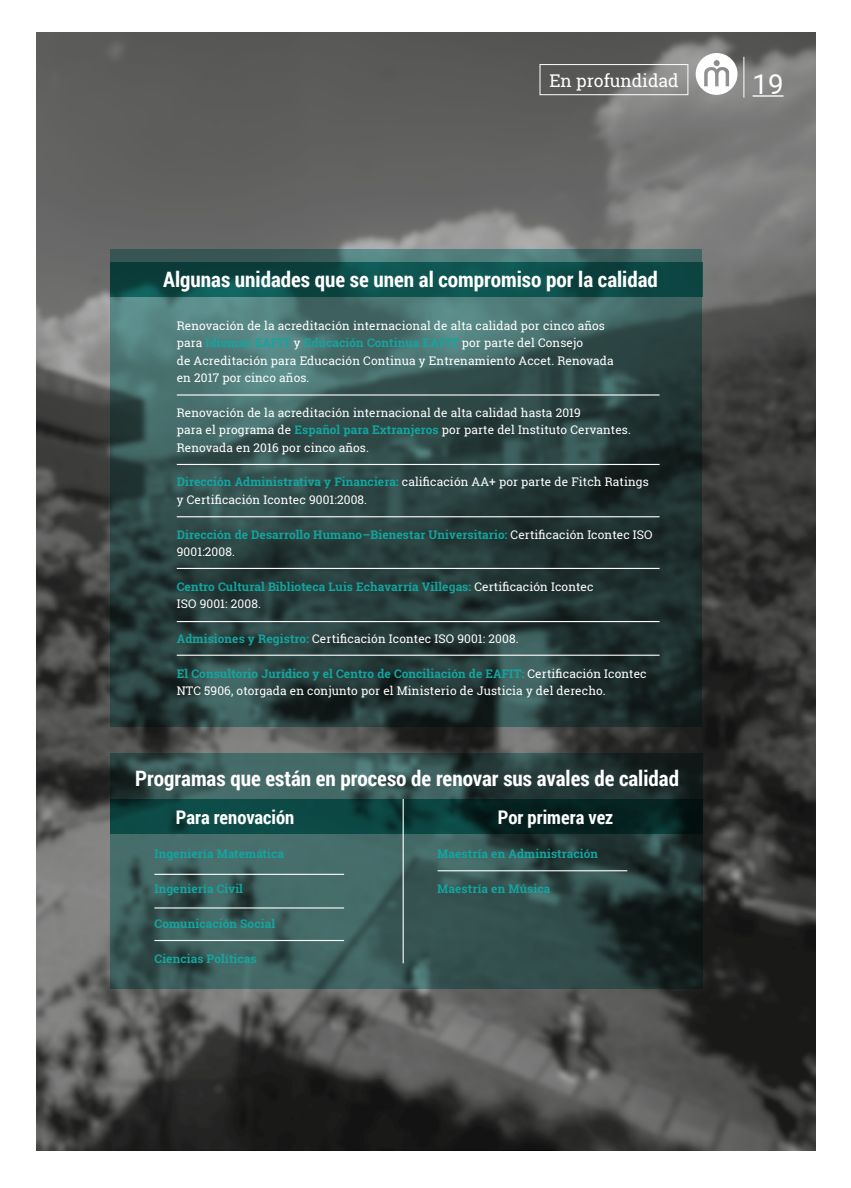
<style>
.page{position:relative;width:851px;height:1188px;background:#fff}
.page>*{position:absolute;margin:0;border:0;box-sizing:border-box;transform-origin:0 0}
.t1{font:27.5px "Roboto";color:#fff}
.t2{font:700 21.25px "Roboto Condensed";color:#fff}
.t3{font:700 18.75px "Roboto Condensed";color:#fff}
.t4{font:17.5px "Roboto Slab";color:#fff}
.t5{font:11.88px/17.4px "Roboto Slab";letter-spacing:.01em;color:#fff}
.t6{font:700 11.88px/17.4px "Roboto Slab";letter-spacing:.01em;color:#13a59f}
.s1{font-weight:700;color:#13a59f}
.s2{font-weight:400;color:#fff}
</style>
<div class="page">
<img style="left:36px;top:32px;width:779px;height:1118px">
<svg style="left:110px;top:249px;width:592px;height:478px"></svg>
<svg style="left:110px;top:262px;width:592px;height:35px"></svg>
<hr style="left:177px;top:394px;width:482px;height:1px;background:#fff">
<hr style="left:177px;top:464px;width:482px;height:1px;background:#fff">
<hr style="left:177px;top:516px;width:482px;height:1px;background:#fff">
<hr style="left:177px;top:567px;width:482px;height:2px;background:#fff">
<hr style="left:177px;top:620px;width:482px;height:2px;background:#fff">
<hr style="left:177px;top:654px;width:482px;height:1px;background:#fff">
<svg style="left:110px;top:753px;width:592px;height:235px"></svg>
<svg style="left:110px;top:798px;width:592px;height:35px"></svg>
<hr style="left:154px;top:873px;width:190px;height:1px;background:#fff">
<hr style="left:437px;top:869px;width:190px;height:2px;background:#fff">
<hr style="left:402px;top:798px;width:1px;height:164px;background:#fff">
<hr style="left:154px;top:907px;width:190px;height:1px;background:#fff">
<hr style="left:154px;top:939px;width:190px;height:1px;background:#fff">
<hr style="left:743px;top:57px;width:1px;height:40px;background:#fff">
<hr style="left:752px;top:95px;width:31px;height:2px;background:#fff">
<div style="left:539px;top:64px;width:149px;height:31px;border:1px solid #fff"></div>
<svg style="left:695px;top:53px;width:42px;height:42px"></svg>
<h3 class="t4" style="left:549px;top:68px;width:131px">En profundidad</h3>
<h1 class="t1" style="left:752px;top:65px;width:32px">19</h1>
<h2 class="t2" style="left:163px;top:264px;width:496px">Algunas unidades que se unen al compromiso por la calidad</h2>
<p class="t5" style="left:177px;top:316px;width:438px">Renovación de la acreditación internacional de alta calidad por cinco años para <span class="s1">Idiomas EAFIT</span> y <span class="s1">Educación Continua EAFIT</span> por parte del Consejo<br>de Acreditación para Educación Continua y Entrenamiento Accet. Renovada en 2017 por cinco años.</p>
<p class="t5" style="left:177px;top:403px;width:455px">Renovación de la acreditación internacional de alta calidad hasta 2019<br>para el programa de <span class="s1">Español para Extranjeros</span> por parte del Instituto Cervantes.<br>Renovada en 2016 por cinco años.</p>
<p class="t5" style="left:177px;top:473px;width:473px"><span class="s1">Dirección Administrativa y Financiera:</span> calificación AA+ por parte de Fitch Ratings y Certificación Icontec 9001:2008.</p>
<p class="t6" style="left:177px;top:525px;width:477px">Dirección de Desarrollo Humano–Bienestar Universitario: <span class="s2">Certificación Icontec ISO<br>9001:2008.</span></p>
<p class="t6" style="left:177px;top:577px;width:418px">Centro Cultural Biblioteca Luis Echavarría Villegas: <span class="s2">Certificación Icontec<br>ISO 9001: 2008.</span></p>
<p class="t5" style="left:177px;top:629px;width:343px"><span class="s1">Admisiones y Registro:</span> Certificación Icontec ISO 9001: 2008.</p>
<p class="t5" style="left:177px;top:664px;width:471px"><span class="s1">El Consultorio Jurídico y el Centro de Conciliación de EAFIT:</span> Certificación Icontec<br>NTC 5906, otorgada en conjunto por el Ministerio de Justicia y del derecho.</p>
<h2 class="t2" style="left:135px;top:763px;width:545px">Programas que están en proceso de renovar sus avales de calidad</h2>
<h3 class="t3" style="left:176px;top:804px;width:120px">Para renovación</h3>
<h3 class="t3" style="left:498px;top:804px;width:117px">Por primera vez</h3>
<p class="t6" style="left:154px;top:844px;width:131px">Ingeniería Matemática</p>
<p class="t6" style="left:154px;top:879px;width:90px">Ingeniería Civil</p>
<p class="t6" style="left:154px;top:914px;width:122px">Comunicación Social</p>
<p class="t6" style="left:154px;top:949px;width:104px">Ciencias Políticas</p>
<p class="t6" style="left:437px;top:844px;width:162px">Maestría en Administración</p>
<p class="t6" style="left:437px;top:879px;width:115px">Maestría en Música</p>
</div>
